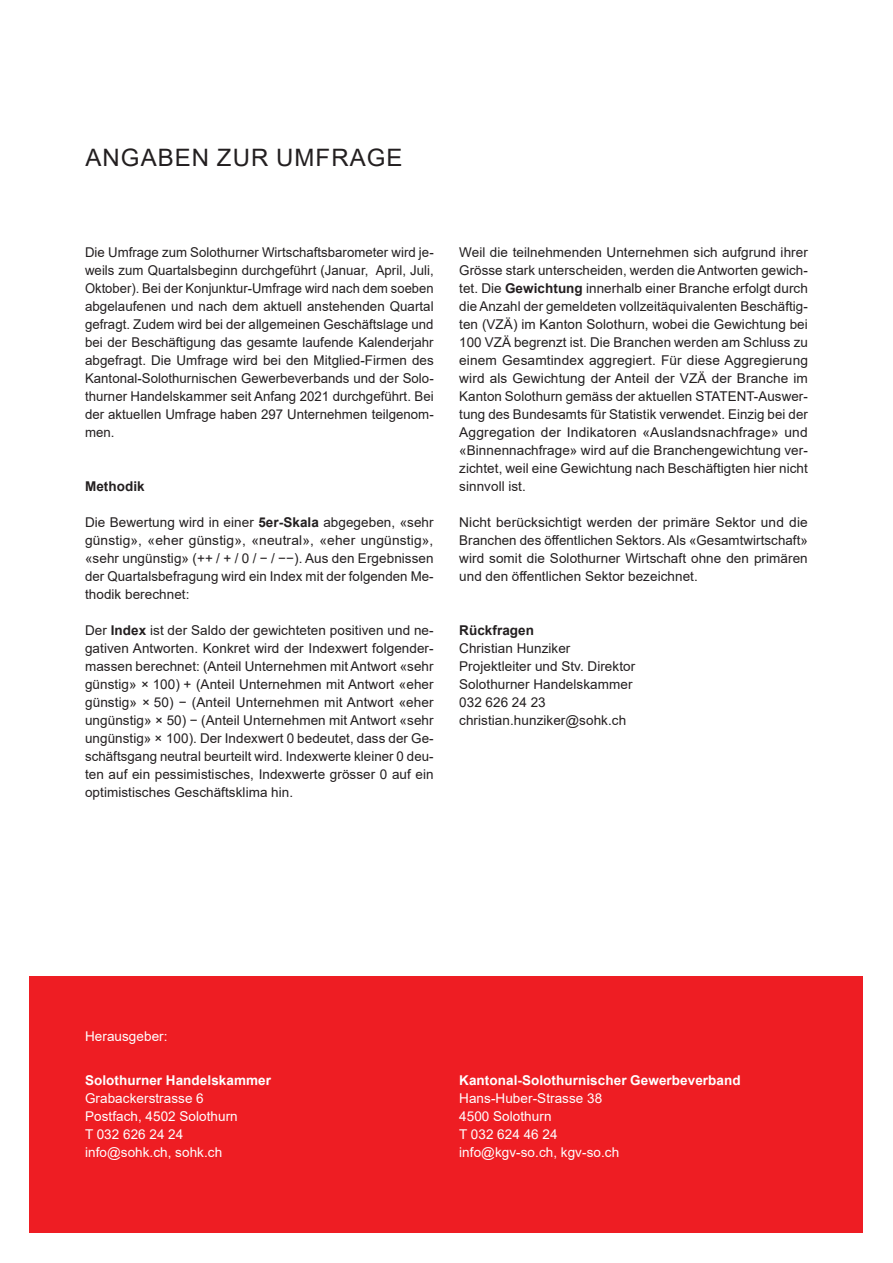
<style>
.page{position:relative;width:893px;height:1263px;background:#fff}
.page>*{position:absolute;margin:0;border:0;box-sizing:border-box;transform-origin:0 0}
._01_Titel{font:24px "Arial";letter-spacing:.045em;color:#231f20}
._02_Grundschrift_Blo{font:13.5px/18px "Arial";letter-spacing:.005em;color:#231f20;text-align:justify}
._03_Grundschrift_lin{font:13.5px "Arial";letter-spacing:.005em;color:#fff}
._03_Grundschrift_lin-2{font:700 13.5px "Arial";letter-spacing:.005em;color:#fff}
._04_Zwischentitel{font:700 13.5px "Arial";letter-spacing:.005em;color:#231f20}
.s1{font-weight:700}
</style>
<div class="page">
<div style="left:30px;top:977px;width:833px;height:256px;background:#ee1d23"></div>
<p class="_01_Titel" style="left:85px;top:141px;width:319px">ANGABEN ZUR UMFRAGE</p>
<p class="_02_Grundschrift_Blo" style="left:85px;top:243px;width:350px">Die Umfrage zum Solothurner Wirtschaftsbarometer wird je&shy;weils zum Quartalsbeginn durchgeführt (Januar, April, Juli, Oktober). Bei der Konjunktur-Umfrage wird nach dem soeben abgelaufenen und nach dem aktuell anstehenden Quartal gefragt. Zudem wird bei der allgemeinen Geschäftslage und bei der Beschäftigung das gesamte laufende Kalenderjahr abgefragt. Die Umfrage wird bei den Mitglied-Firmen des Kantonal-Solothurnischen Gewerbeverbands und der Solo&shy;thurner Handelskammer seit Anfang 2021 durchgeführt. Bei der aktuellen Umfrage haben 297 Unternehmen teilgenom&shy;men.</p>
<p class="_04_Zwischentitel" style="left:85px;top:477px;width:61px">Methodik</p>
<p class="_02_Grundschrift_Blo" style="left:85px;top:513px;width:350px">Die Bewertung wird in einer <span class="s1">5er-Skala</span> abgegeben, «sehr günstig», «eher günstig», «neutral», «eher ungünstig», «sehr ungünstig» (++ / + / 0 / − / −−). Aus den Ergebnissen der Quartalsbefragung wird ein Index mit der folgenden Me&shy;thodik berechnet:</p>
<p class="_02_Grundschrift_Blo" style="left:85px;top:621px;width:350px">Der <span class="s1">Index</span> ist der Saldo der gewichteten positiven und ne&shy;gativen Antworten. Konkret wird der Indexwert folgender&shy;massen berechnet: (Anteil Unternehmen mit Antwort «sehr günstig» × 100) + (Anteil Unternehmen mit Antwort «eher günstig» × 50) − (Anteil Unternehmen mit Antwort «eher ungünstig» × 50) − (Anteil Unternehmen mit Antwort «sehr ungünstig» × 100). Der Indexwert 0 bedeutet, dass der Ge&shy;schäftsgang neutral beurteilt wird. Indexwerte kleiner 0 deu&shy;ten auf ein pessimistisches, Indexwerte grösser 0 auf ein optimistisches Geschäftsklima hin.</p>
<p class="_02_Grundschrift_Blo" style="left:459px;top:243px;width:350px">Weil die teilnehmenden Unternehmen sich aufgrund ihrer Grösse stark unterscheiden, werden die Antworten gewich&shy;tet. Die <span class="s1">Gewichtung</span> innerhalb einer Branche erfolgt durch die Anzahl der gemeldeten vollzeitäquivalenten Beschäftig&shy;ten (VZÄ) im Kanton Solothurn, wobei die Gewichtung bei 100 VZÄ begrenzt ist. Die Branchen werden am Schluss zu einem Gesamtindex aggregiert. Für diese Aggregierung wird als Gewichtung der Anteil der VZÄ der Branche im Kanton Solothurn gemäss der aktuellen STATENT-Auswer&shy;tung des Bundesamts für Statistik verwendet. Einzig bei der Aggregation der Indikatoren «Auslandsnachfrage» und «Binnennachfrage» wird auf die Branchengewichtung ver&shy;zichtet, weil eine Gewichtung nach Beschäftigten hier nicht sinnvoll ist.</p>
<p class="_02_Grundschrift_Blo" style="left:459px;top:513px;width:350px">Nicht berücksichtigt werden der primäre Sektor und die Branchen des öffentlichen Sektors. Als «Gesamtwirtschaft» wird somit die Solothurner Wirtschaft ohne den primären und den öffentlichen Sektor bezeichnet.</p>
<p class="_04_Zwischentitel" style="left:459px;top:621px;width:76px">Rückfragen</p>
<p class="_02_Grundschrift_Blo" style="left:459px;top:639px;width:113px">Christian Hunziker</p>
<p class="_02_Grundschrift_Blo" style="left:459px;top:657px;width:178px">Projektleiter und Stv. Direktor</p>
<p class="_02_Grundschrift_Blo" style="left:459px;top:675px;width:175px">Solothurner Handelskammer</p>
<p class="_02_Grundschrift_Blo" style="left:459px;top:693px;width:88px">032 626 24 23</p>
<p class="_02_Grundschrift_Blo" style="left:459px;top:711px;width:168px">christian.hunziker@sohk.ch</p>
<p class="_03_Grundschrift_lin" style="left:85px;top:1026px;width:84px">Herausgeber:</p>
<p class="_03_Grundschrift_lin-2" style="left:85px;top:1071px;width:187px">Solothurner Handelskammer</p>
<p class="_03_Grundschrift_lin" style="left:85px;top:1088px;width:120px">Grabackerstrasse 6</p>
<p class="_03_Grundschrift_lin" style="left:85px;top:1106px;width:154px">Postfach, 4502 Solothurn</p>
<p class="_03_Grundschrift_lin" style="left:85px;top:1124px;width:100px">T 032 626 24 24</p>
<p class="_03_Grundschrift_lin" style="left:85px;top:1142px;width:139px">info@sohk.ch, sohk.ch</p>
<p class="_03_Grundschrift_lin-2" style="left:459px;top:1071px;width:283px">Kantonal-Solothurnischer Gewerbeverband</p>
<p class="_03_Grundschrift_lin" style="left:459px;top:1088px;width:144px">Hans-Huber-Strasse 38</p>
<p class="_03_Grundschrift_lin" style="left:459px;top:1106px;width:94px">4500 Solothurn</p>
<p class="_03_Grundschrift_lin" style="left:459px;top:1124px;width:100px">T 032 624 46 24</p>
<p class="_03_Grundschrift_lin" style="left:459px;top:1142px;width:161px">info@kgv-so.ch, kgv-so.ch</p>
</div>
